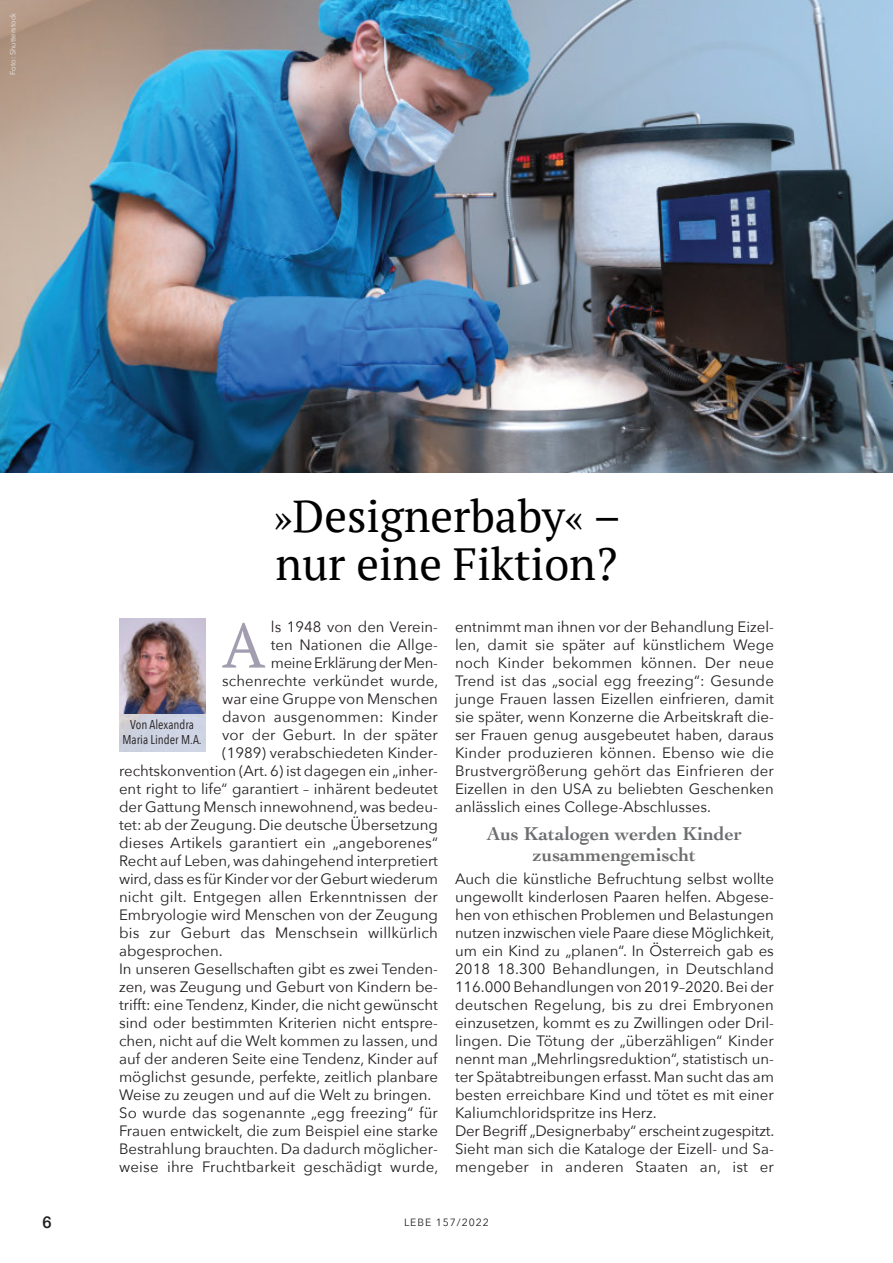
<style>
.page{position:relative;width:893px;height:1263px;background:#fff}
.page>*{position:absolute;margin:0;border:0;box-sizing:border-box;transform-origin:0 0}
.t1{font:63px "PT Serif";color:#a39eaf}
.t2{font:45px/48px "PT Serif";color:#000}
.t3{font:700 19.5px/21px "Cochin";color:#6d6e70;text-align:center}
.t4{font:500 16.5px "Helvetica Neue LT Pro";color:#231f20}
.t5{font:15px/18px "Avenir Next";color:#231f20;text-align:justify}
.t6{font:15px "Avenir Next";letter-spacing:-.02em;color:#231f20}
.t7{font:12.75px/15px "Avenir Next Condensed";color:#231f20;text-align:center}
.t8{font:10.5px "Avenir Next";letter-spacing:.09em;color:#231f20}
.t9{font:7.5px "Avenir Next";color:rgb(255 255 255/.8)}
.s1{font-size:40.5px}
</style>
<div class="page">
<img style="left:0;top:0;width:893px;height:472px">
<img style="left:119px;top:619px;width:86px;height:95px">
<p class="t9" style="left:8px;top:75px;width:64px;rotate:-90deg">Foto: Shutterstock</p>
<h2 class="t2" style="left:273px;top:496px;width:349px"><span class="s1">»</span>Designerbaby<span class="s1">«</span> – nur eine Fiktion?</h2>
<h1 class="t1" style="left:222px;top:619px;width:44px">A</h1>
<p class="t5" style="left:271px;top:618px;width:169px">ls 1948 von den Verein-</p>
<p class="t5" style="left:271px;top:636px;width:169px">ten Nationen die Allge-</p>
<p class="t6" style="left:271px;top:653px;width:169px">meine ErklärungderMen-</p>
<p class="t5" style="left:222px;top:672px;width:218px">schenrechte verkündet wurde,</p>
<p class="t5" style="left:222px;top:690px;width:217px">war eine Gruppe von Menschen</p>
<p class="t5" style="left:222px;top:708px;width:217px">davon ausgenommen: Kinder</p>
<p class="t5" style="left:222px;top:726px;width:217px">vor der Geburt. In der später</p>
<p class="t5" style="left:222px;top:744px;width:217px">(1989) verabschiedeten Kinder-</p>
<p class="t5" style="left:119px;top:762px;width:320px">rechtskonvention (Art. 6) ist dagegen ein „inher-</p>
<p class="t5" style="left:119px;top:780px;width:320px">ent right to life“ garantiert – inhärent bedeutet</p>
<p class="t5" style="left:119px;top:798px;width:320px">der Gattung Mensch innewohnend, was bedeu-</p>
<p class="t5" style="left:119px;top:816px;width:320px">tet: ab der Zeugung. Die deutsche Übersetzung</p>
<p class="t5" style="left:119px;top:834px;width:320px">dieses Artikels garantiert ein „angeborenes“</p>
<p class="t5" style="left:119px;top:852px;width:320px">Recht auf Leben, was dahingehend interpretiert</p>
<p class="t5" style="left:119px;top:870px;width:320px">wird, dass es für Kinder vor der Geburt wiederum</p>
<p class="t5" style="left:119px;top:888px;width:320px">nicht gilt. Entgegen allen Erkenntnissen der</p>
<p class="t5" style="left:119px;top:906px;width:320px">Embryologie wird Menschen von der Zeugung</p>
<p class="t5" style="left:119px;top:924px;width:320px">bis zur Geburt das Menschsein willkürlich</p>
<p class="t5" style="left:119px;top:942px;width:105px">abgesprochen.</p>
<p class="t5" style="left:119px;top:960px;width:320px">In unseren Gesellschaften gibt es zwei Tenden-</p>
<p class="t5" style="left:119px;top:978px;width:320px">zen, was Zeugung und Geburt von Kindern be-</p>
<p class="t5" style="left:119px;top:996px;width:320px">trifft: eine Tendenz, Kinder, die nicht gewünscht</p>
<p class="t5" style="left:119px;top:1014px;width:320px">sind oder bestimmten Kriterien nicht entspre-</p>
<p class="t5" style="left:119px;top:1032px;width:320px">chen, nicht auf die Welt kommen zu lassen, und</p>
<p class="t5" style="left:119px;top:1050px;width:320px">auf der anderen Seite eine Tendenz, Kinder auf</p>
<p class="t5" style="left:119px;top:1068px;width:320px">möglichst gesunde, perfekte, zeitlich planbare</p>
<p class="t5" style="left:119px;top:1086px;width:314px">Weise zu zeugen und auf die Welt zu bringen.</p>
<p class="t5" style="left:119px;top:1104px;width:320px">So wurde das sogenannte „egg freezing“ für</p>
<p class="t5" style="left:119px;top:1122px;width:320px">Frauen entwickelt, die zum Beispiel eine starke</p>
<p class="t5" style="left:119px;top:1140px;width:320px">Bestrahlung brauchten. Da dadurch möglicher-</p>
<p class="t5" style="left:119px;top:1158px;width:321px">weise ihre Fruchtbarkeit geschädigt wurde,</p>
<p class="t7" style="left:123px;top:717px;width:81px">Von Alexandra<br>Maria Linder M.A.</p>
<p class="t5" style="left:455px;top:618px;width:320px">entnimmt man ihnen vor der Behandlung Eizel&shy;len, damit sie später auf künstlichem Wege noch Kinder bekommen können. Der neue Trend ist das „social egg freezing“: Gesunde junge Frauen lassen Eizellen einfrieren, damit sie später, wenn Konzerne die Arbeitskraft die&shy;ser Frauen genug ausgebeutet haben, daraus Kinder produzieren können. Ebenso wie die Brustvergrößerung gehört das Einfrieren der Eizellen in den USA zu beliebten Geschenken anlässlich eines College-Abschlusses.</p>
<h3 class="t3" style="left:487px;top:825px;width:257px">Aus Katalogen werden Kinder zusammengemischt</h3>
<p class="t5" style="left:455px;top:870px;width:321px;text-align:left">Auch die künstliche Befruchtung selbst wollte ungewollt kinderlosen Paaren helfen. Abgese&shy;hen von ethischen Problemen und Belastungen nutzen inzwischen viele Paare diese Möglichkeit, um ein Kind zu „planen“. In Österreich gab es 2018 18.300 Behandlungen, in Deutschland 116.000 Behandlungen von 2019–2020. Bei der deutschen Regelung, bis zu drei Embryonen einzusetzen, kommt es zu Zwillingen oder Dril&shy;lingen. Die Tötung der „überzähligen“ Kinder nennt man „Mehrlingsreduktion“, statistisch un&shy;ter Spätabtreibungen erfasst. Man sucht das am besten erreichbare Kind und tötet es mit einer Kaliumchloridspritze ins Herz.<br>Der Begriff „Designerbaby“ erscheint zugespitzt.<br>Sieht man sich die Kataloge der Eizell- und Sa&shy;mengeber in anderen Staaten an, ist er</p>
<p class="t4" style="left:43px;top:1216px;width:11px">6</p>
<p class="t8" style="left:404px;top:1215px;width:86px">LEBE 157/2022</p>
</div>
